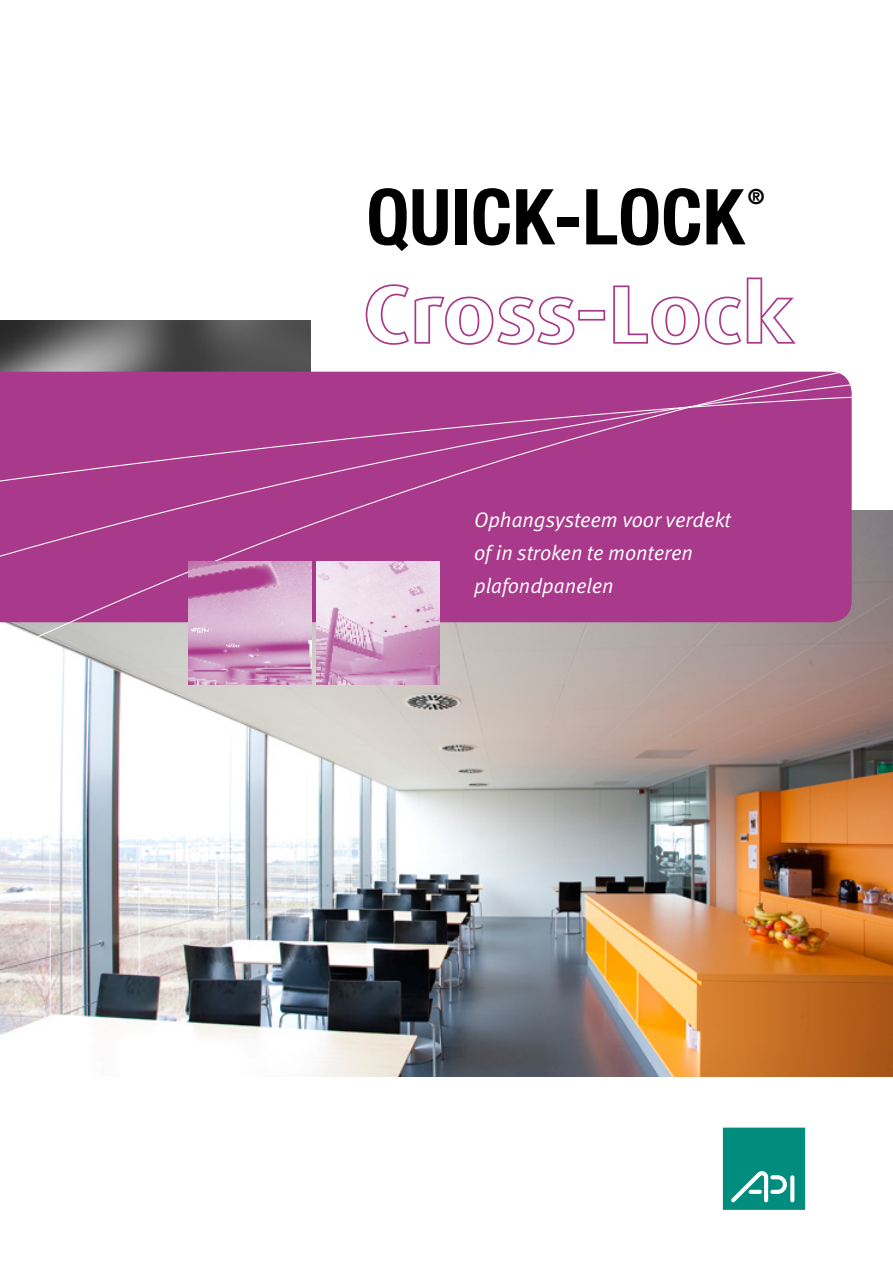
<style>
.page{position:relative;width:893px;height:1263px;background:#fff}
.page>*{position:absolute;margin:0;border:0;box-sizing:border-box;transform-origin:0 0}
.t1{font:700 condensed 77.25px "Helvetica Neue LT Std";color:#000}
.t2{font:italic 21px/33px "Meta Normal";color:#fff}
.t3{font:700 condensed 21px "Helvetica Neue LT Std";color:#000}
</style>
<div class="page">
<img style="left:0;top:728px;width:893px;height:348px">
<svg style="left:723px;top:1127px;width:82px;height:83px;background:#199889"></svg>
<svg style="left:0;top:317px;width:893px;height:411px"></svg>
<img style="left:188px;top:599px;width:123px;height:85px">
<img style="left:317px;top:599px;width:122px;height:85px">
<svg style="left:0;top:359px;width:893px;height:240px;background:#af4e94"></svg>
<svg style="left:365px;top:284px;width:210px;height:62px"></svg>
<div style="left:578px;top:310px;width:27px;height:11px;border:2px solid #a9398a"></div>
<svg style="left:612px;top:277px;width:184px;height:69px"></svg>
<h1 class="t1" style="left:366px;top:170px;width:379px">QUICK-LOCK</h1>
<p class="t3" style="left:748px;top:184px;width:18px">®</p>
<p class="t2" style="left:474px;top:503px;width:258px">Ophangsysteem voor verdekt of in stroken te monteren plafondpanelen</p>
</div>
